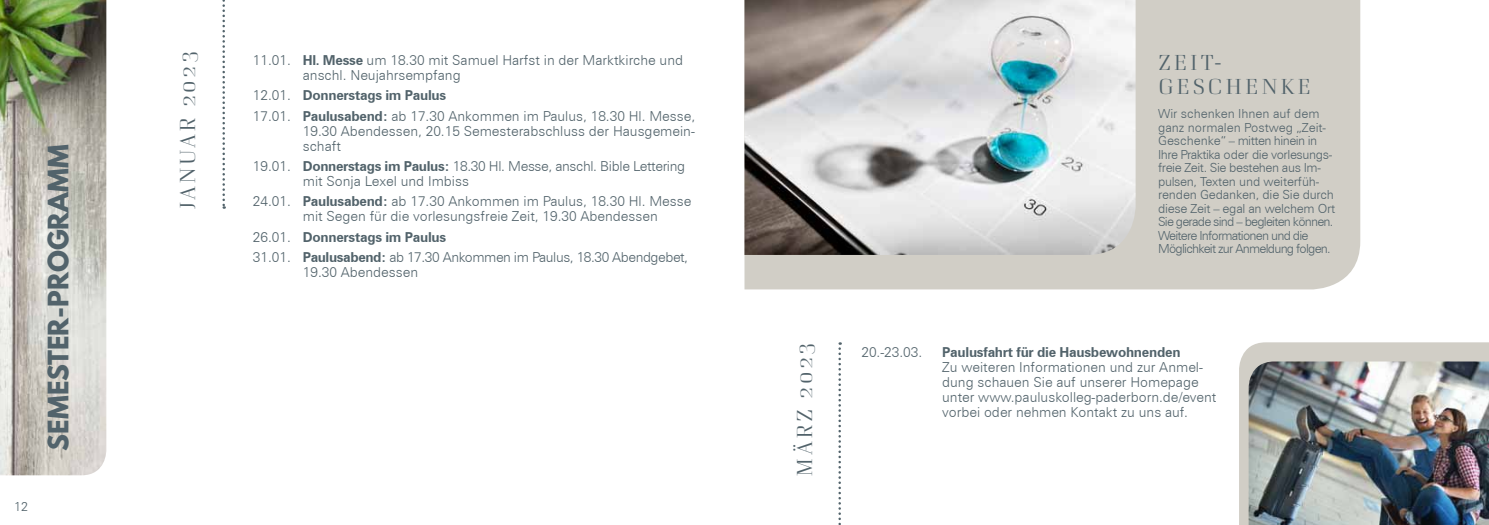
<style>
.page{position:relative;width:1489px;height:525px;background:#fff}
.page>*{position:absolute;margin:0;border:0;box-sizing:border-box;transform-origin:0 0}
.t1{font:700 25px "League Spartan";color:#52636b}
.t2{font:300 22.5px/24.2px "Curve";letter-spacing:.1em;color:#52636b}
.t3{font:300 13.75px/14.9px "Zurich BT";color:#52636b}
.t4{font:300 13.75px/14.9px "Zurich BT";letter-spacing:-.025em;color:#52636b}
.t5{font:300 13.75px/20.5px "Zurich BT";letter-spacing:-.03em;color:#52636b}
.t6{font:700 13.75px "Zurich BT";letter-spacing:-.02em;color:#52636b}
.t7{font:300 12.5px/13.5px "Zurich BT";letter-spacing:-.03em;color:#52636b}
.s1{font-weight:700}
</style>
<div class="page">
<div style="left:1239px;top:342px;width:249px;height:182px;background:#d1cec6"></div>
<img style="left:1248px;top:361px;width:240px;height:163px">
<img style="left:0;top:0;width:106px;height:475px">
<svg style="left:222px;top:0;width:3px;height:209px"></svg>
<div style="left:744px;top:0;width:616px;height:289px;background:#d1cec6"></div>
<img style="left:744px;top:0;width:391px;height:255px">
<svg style="left:838px;top:342px;width:2px;height:183px"></svg>
<h1 class="t1" style="left:39px;top:450px;width:307px;rotate:-90deg">Semester-programm</h1>
<p class="t7" style="left:14px;top:499px;width:15px">12</p>
<h2 class="t2" style="left:175px;top:209px;width:159px;rotate:-90deg">JANUAR 2023</h2>
<h2 class="t2" style="left:1157px;top:50px;width:155px">ZEIT-<br>GESCHENKE</h2>
<p class="t3" style="left:303px;top:53px;width:382px;text-indent:-50px">11.01. <span class="s1">Hl. Messe</span> um 18.30 mit Samuel Harfst in der Marktkirche und anschl. Neujahrsempfang</p>
<p class="t3" style="left:253px;top:85px;width:444px;line-height:20.5px">12.01. <span class="s1">Donnerstags im Paulus<br></span>17.01. <span class="s1">Paulusabend:</span> ab 17.30 Ankommen im Paulus, 18.30 Hl. Messe,</p>
<p class="t3" style="left:303px;top:123px;width:393px">19.30 Abendessen, 20.15 Semesterabschluss der Hausgemein&shy;schaft</p>
<p class="t4" style="left:303px;top:158px;width:384px;text-indent:-50px">19.01. <span class="s1">Donnerstags im Paulus:</span> 18.30 Hl. Messe, anschl. Bible Lettering mit Sonja Lexel und Imbiss</p>
<p class="t3" style="left:303px;top:194px;width:390px;text-indent:-50px">24.01. <span class="s1">Paulusabend:</span> ab 17.30 Ankommen im Paulus, 18.30 Hl. Messe mit Segen für die vorlesungsfreie Zeit, 19.30 Abendessen</p>
<p class="t5" style="left:253px;top:226px;width:437px">26.01. <span class="s1">Donnerstags im Paulus<br></span>31.01. <span class="s1">Paulusabend:</span> ab 17.30 Ankommen im Paulus, 18.30 Abendgebet,</p>
<p class="t3" style="left:303px;top:264px;width:117px">19.30 Abendessen</p>
<p class="t7" style="left:1157px;top:107px;width:178px">Wir schenken Ihnen auf dem ganz normalen Postweg „Zeit-<br>Geschenke“ – mitten hinein in<br>Ihre Praktika oder die vorlesungs&shy;freie Zeit. Sie bestehen aus Im&shy;pulsen, Texten und weiterfüh&shy;renden Gedanken, die Sie durch diese Zeit – egal an welchem Ort<br>Sie gerade sind – begleiten können.<br>Weitere Informationen und die<br>Möglichkeit zur Anmeldung folgen.</p>
<h2 class="t2" style="left:792px;top:476px;width:136px;rotate:-90deg">MÄRZ 2023</h2>
<p class="t3" style="left:861px;top:344px;width:62px">20.-23.03.</p>
<p class="t6" style="left:942px;top:343px;width:240px">Paulusfahrt für die Hausbewohnenden</p>
<p class="t3" style="left:942px;top:359px;width:276px">Zu weiteren Informationen und zur Anmel&shy;dung schauen Sie auf unserer Homepage unter www.pauluskolleg-paderborn.de/event vorbei oder nehmen Kontakt zu uns auf.</p>
</div>
